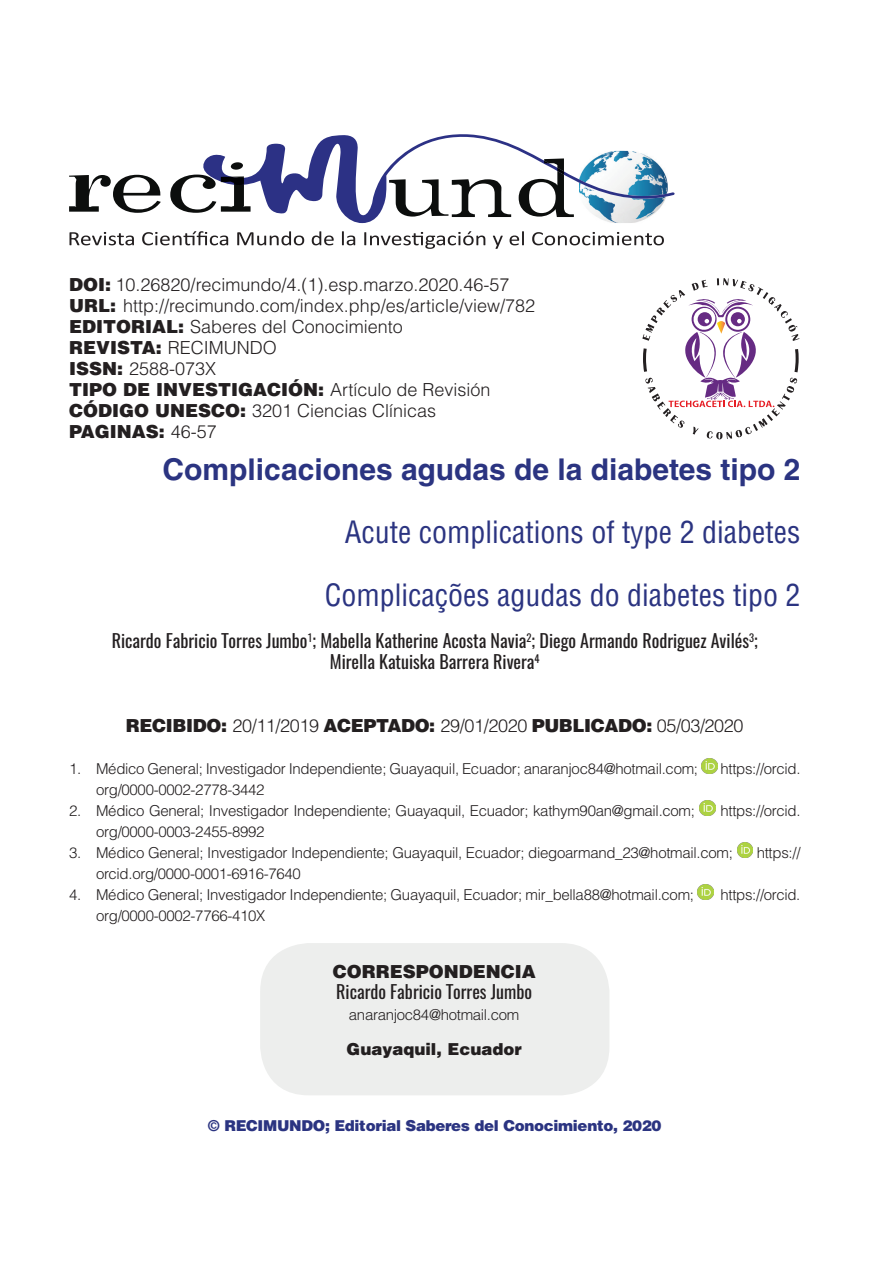
<style>
.page{position:relative;width:893px;height:1263px;background:#fff}
.page>*{position:absolute;margin:0;border:0;box-sizing:border-box;transform-origin:0 0}
.t1{font:condensed 30px "Helvetica LT Std";color:#2b3481}
.t2{font:700 30px "Helvetica LT Std";color:#2b3481}
.t3{font:300 18px "Helvetica LT Std";color:#231f20}
.t4{font:18px/21px "Oswald";color:#231f20}
.t5{font:300 18px "Helvetica LT Std";letter-spacing:-.02em;color:#231f20}
.t6{font:900 18px "Helvetica LT Std";color:#231f20}
.t7{font:900 16.5px "Helvetica LT Std";color:#231f20}
.t8{font:300 15px "Helvetica LT Std";letter-spacing:-.02em;color:#231f20}
.t9{font:900 15px "Helvetica LT Std";letter-spacing:-.02em;color:#2b3481}
.s1{font-weight:900}
.s2{font-weight:300}
.s3{font-family:"Helvetica LT Std";font-weight:900}
</style>
<div class="page">
<svg style="left:69px;top:175px;width:92px;height:38px"></svg>
<svg style="left:170px;top:134px;width:505px;height:89px"></svg>
<svg style="left:69px;top:232px;width:65px;height:13px"></svg>
<svg style="left:142px;top:231px;width:86px;height:14px"></svg>
<svg style="left:237px;top:231px;width:67px;height:14px"></svg>
<svg style="left:312px;top:231px;width:22px;height:14px"></svg>
<svg style="left:342px;top:231px;width:13px;height:14px"></svg>
<svg style="left:364px;top:231px;width:121px;height:18px"></svg>
<svg style="left:493px;top:236px;width:10px;height:13px"></svg>
<svg style="left:510px;top:231px;width:14px;height:14px"></svg>
<svg style="left:532px;top:232px;width:132px;height:13px"></svg>
<img style="left:701px;top:758px;width:16px;height:16px">
<img style="left:700px;top:800px;width:15px;height:16px">
<img style="left:737px;top:842px;width:16px;height:16px">
<img style="left:698px;top:884px;width:15px;height:16px">
<div style="left:260px;top:943px;width:349px;height:152px;background:#edeeed;border-radius:49px"></div>
<svg style="left:642px;top:278px;width:157px;height:161px"></svg>
<p class="t3" style="left:69px;top:273px;width:442px"><span class="s1">DOI:</span> 10.26820/recimundo/4.(1).esp.marzo.2020.46-57</p>
<p class="t3" style="left:69px;top:294px;width:468px"><span class="s1">URL:</span> http://recimundo.com/index.php/es/article/view/782</p>
<p class="t3" style="left:69px;top:315px;width:335px"><span class="s1">EDITORIAL:</span> Saberes del Conocimiento</p>
<p class="t3" style="left:69px;top:336px;width:209px"><span class="s1">REVISTA:</span> RECIMUNDO</p>
<p class="t3" style="left:69px;top:357px;width:149px"><span class="s1">ISSN:</span> 2588-073X</p>
<p class="t6" style="left:69px;top:378px;width:423px">TIPO DE INVESTIGACIÓN: <span class="s2">Artículo de Revisión</span></p>
<p class="t3" style="left:69px;top:399px;width:369px"><span class="s1">CÓDIGO UNESCO:</span> 3201 Ciencias Clínicas</p>
<p class="t6" style="left:69px;top:420px;width:149px">PAGINAS: <span class="s2">46-57</span></p>
<p class="t2" style="left:163px;top:451px;width:639px">Complicaciones agudas de la diabetes tipo 2</p>
<p class="t1" style="left:345px;top:513px;width:457px">Acute complications of type 2 diabetes</p>
<p class="t1" style="left:325px;top:576px;width:477px">Complicações agudas do diabetes tipo 2</p>
<p class="t4" style="left:112px;top:628px;width:648px">Ricardo Fabricio Torres Jumbo<sup>1</sup>; Mabella Katherine Acosta Navia<sup>2</sup>; Diego Armando Rodriguez Avilés<sup>3</sup>;</p>
<p class="t4" style="left:330px;top:649px;width:212px">Mirella Katuiska Barrera Rivera<sup>4</sup></p>
<p class="t5" style="left:126px;top:714px;width:619px"><span class="s1">RECIBIDO:</span> 20/11/2019 <span class="s1">ACEPTADO:</span> 29/01/2020 <span class="s1">PUBLICADO:</span> 05/03/2020</p>
<p class="t8" style="left:69px;top:759px;width:630px">1. Médico General; Investigador Independiente; Guayaquil, Ecuador; anaranjoc84@hotmail.com;</p>
<p class="t8" style="left:720px;top:759px;width:82px">https://orcid.</p>
<p class="t8" style="left:96px;top:780px;width:170px">org/0000-0002-2778-3442</p>
<p class="t8" style="left:69px;top:801px;width:627px">2. Médico General; Investigador Independiente; Guayaquil, Ecuador; kathym90an@gmail.com;</p>
<p class="t8" style="left:720px;top:801px;width:82px">https://orcid.</p>
<p class="t8" style="left:96px;top:822px;width:170px">org/0000-0003-2455-8992</p>
<p class="t8" style="left:69px;top:843px;width:665px">3. Médico General; Investigador Independiente; Guayaquil, Ecuador; diegoarmand_23@hotmail.com;</p>
<p class="t8" style="left:757px;top:843px;width:45px">https://</p>
<p class="t8" style="left:96px;top:864px;width:206px">orcid.org/0000-0001-6916-7640</p>
<p class="t8" style="left:69px;top:885px;width:626px">4. Médico General; Investigador Independiente; Guayaquil, Ecuador; mir_bella88@hotmail.com;</p>
<p class="t8" style="left:720px;top:885px;width:82px">https://orcid.</p>
<p class="t8" style="left:96px;top:906px;width:171px">org/0000-0002-7766-410X</p>
<p class="t4" style="left:333px;top:958px;width:204px"><span class="s3">CORRESPONDENCIA<br></span>Ricardo Fabricio Torres Jumbo</p>
<p class="t8" style="left:349px;top:1005px;width:172px">anaranjoc84@hotmail.com</p>
<p class="t7" style="left:347px;top:1038px;width:177px">Guayaquil, Ecuador</p>
<p class="t9" style="left:208px;top:1116px;width:455px">© RECIMUNDO; Editorial Saberes del Conocimiento, 2020</p>
</div>
